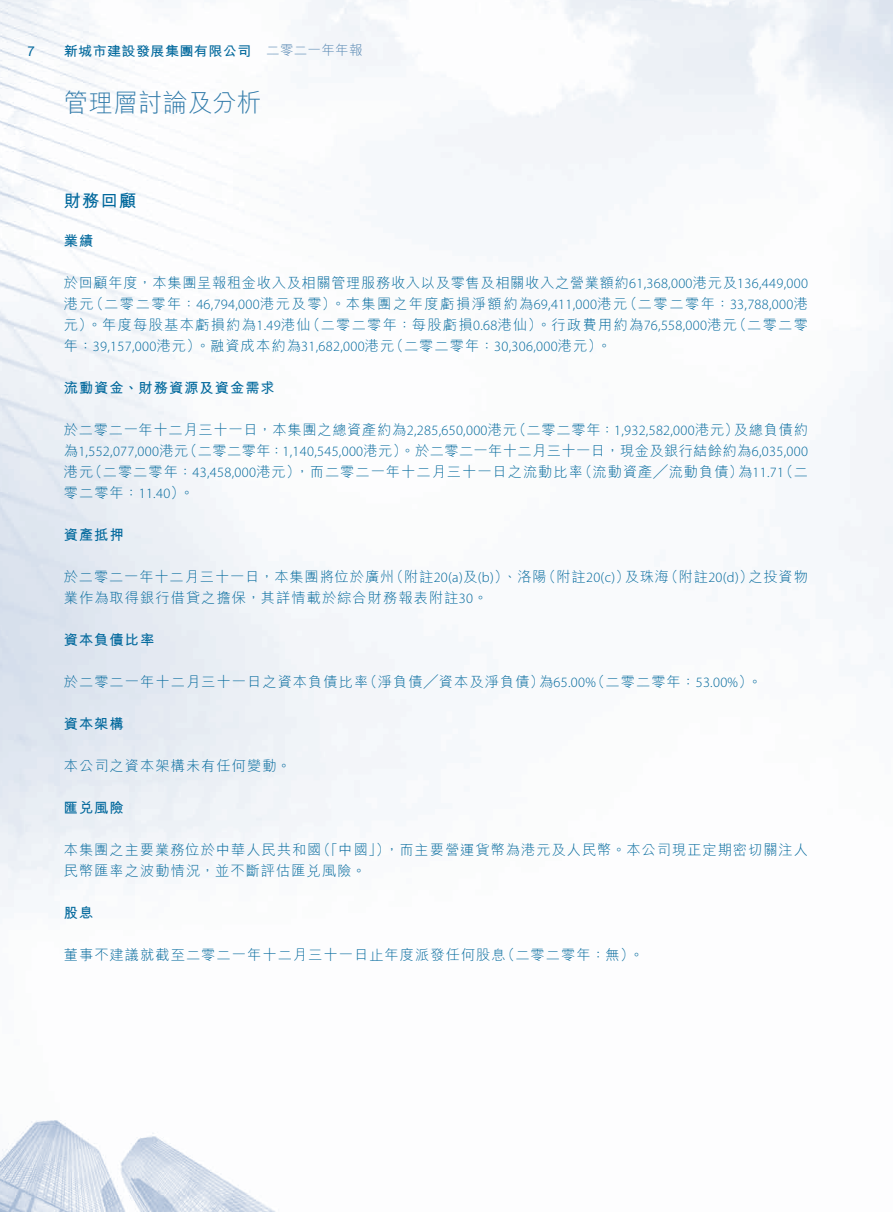
<style>
.page{position:relative;width:893px;height:1212px;background:#fff}
.page>*{position:absolute;margin:0;border:0;box-sizing:border-box;transform-origin:0 0}
.t1{font:300 25.5px "M Hei HK";color:#317baa}
.t2{font:700 17.25px "M Hei HK";color:#01689c}
.t3{font:300 14.25px/21px "M Hei HK";letter-spacing:.07em;color:#01689c}
.t4{font:300 14.25px "Myriad Pro";letter-spacing:.02em;color:#01689c}
.t5{font:300 14.25px/21px "M Hei HK";letter-spacing:.03em;color:#01689c}
.t6{font:300 14.25px "M Hei HK";letter-spacing:.045em;color:#01689c}
.t7{font:300 14.25px "M Hei HK";letter-spacing:.09em;color:#01689c}
.t8{font:300 14.25px "M Hei HK";letter-spacing:.105em;color:#01689c}
.t9{font:700 14.25px "M Hei HK";letter-spacing:.07em;color:#01689c}
.t10{font:700 13.5px "M Hei HK";letter-spacing:.02em;color:#01689c;scale:1.05 1}
.t11{font:300 13.5px "M Hei HK";letter-spacing:.02em;color:#5385b1}
.t12{font:condensed 13.5px "Arial MT Std";color:#01689c;scale:1.1 1}
.s1{font-family:"Myriad Pro"}
.s2{font-family:"M Hei HK"}
</style>
<div class="page">
<img style="left:0;top:0;width:892px;height:1212px">
<p class="t12" style="left:28px;top:43px;width:8px">7</p>
<p class="t10" style="left:64px;top:42px;width:180px">新城市建設發展集團有限公司</p>
<p class="t11" style="left:266px;top:40px;width:98px">二零二一年年報</p>
<h1 class="t1" style="left:64px;top:85px;width:199px">管理層討論及分析</h1>
<p class="t2" style="left:64px;top:188px;width:74px">財務回顧</p>
<p class="t9" style="left:64px;top:230px;width:31px">業績</p>
<p class="t6" style="left:64px;top:273px;width:746px">於回顧年度，本集團呈報租金收入及相關管理服務收入以及零售及相關收入之營業額約<span class="s1">61,368,000</span>港元及<span class="s1">136,449,000</span></p>
<p class="t4" style="left:623px;top:296px;width:186px"><span class="s2">（二零二零年：</span>33,788,000<span class="s2">港</span></p>
<p class="t8" style="left:90px;top:294px;width:539px">（二零二零年：<span class="s1">46,794,000</span>港元及零）。本集團之年度虧損淨額約為<span class="s1">69,411,000</span>港元</p>
<p class="t3" style="left:64px;top:293px;width:32px">港元</p>
<p class="t7" style="left:64px;top:315px;width:248px">元）。年度每股基本虧損約為<span class="s1">1.49</span>港仙</p>
<p class="t7" style="left:306px;top:315px;width:433px">（二零二零年：每股虧損<span class="s1">0.68</span>港仙）。行政費用約為<span class="s1">76,558,000</span>港元</p>
<p class="t3" style="left:733px;top:314px;width:77px">（二零二零</p>
<p class="t4" style="left:64px;top:338px;width:332px"><span class="s2">年：</span>39,157,000<span class="s2">港元）。融資成本約為</span>31,682,000<span class="s2">港元</span></p>
<p class="t9" style="left:64px;top:377px;width:213px">流動資金、財務資源及資金需求</p>
<p class="t3" style="left:389px;top:335px;width:214px">（二零二零年：<span class="s1">30,306,000</span>港元(</p>
<p class="t3" style="left:597px;top:335px;width:16px">。</p>
<p class="t4" style="left:512px;top:422px;width:228px"><span class="s2">（二零二零年：</span>1,932,582,000<span class="s2">港元）</span></p>
<p class="t5" style="left:183px;top:419px;width:626px;text-indent:-119px">於二零二一年十二月三十一日，本集團之總資產約為<span class="s1">2,285,650,000</span>港元<br>（二零二零年：<span class="s1">1,140,545,000</span>港元）。於二零二一年十二月三十一日，現金及銀行結餘約為<span class="s1">6,035,000</span></p>
<p class="t3" style="left:734px;top:419px;width:76px">及總負債約</p>
<p class="t4" style="left:64px;top:443px;width:126px"><span class="s2">為</span>1,552,077,000<span class="s2">港元</span></p>
<p class="t3" style="left:88px;top:461px;width:214px">（二零二零年：<span class="s1">43,458,000</span>港元）</p>
<p class="t3" style="left:64px;top:461px;width:31px">港元</p>
<p class="t3" style="left:64px;top:482px;width:123px">零二零年：<span class="s1">11.40</span>(</p>
<p class="t9" style="left:64px;top:524px;width:61px">資產抵押</p>
<p class="t3" style="left:180px;top:482px;width:16px">。</p>
<p class="t3" style="left:578px;top:461px;width:167px">（流動資產╱流動負債）</p>
<p class="t3" style="left:779px;top:461px;width:30px">（二</p>
<p class="t3" style="left:295px;top:461px;width:289px">，而二零二一年十二月三十一日之流動比率</p>
<p class="t4" style="left:738px;top:464px;width:47px"><span class="s2">為</span>11.71</p>
<p class="t3" style="left:389px;top:566px;width:159px">（附註<span class="s1">20</span> 及<span class="s1">)a( b( )</span> ）、洛陽</p>
<p class="t4" style="left:542px;top:569px;width:89px"><span class="s2">（附註</span>20 c( )<span class="s2">）</span></p>
<p class="t3" style="left:625px;top:566px;width:46px">及珠海</p>
<p class="t4" style="left:664px;top:569px;width:91px"><span class="s2">（附註</span>20 d( )<span class="s2">）</span></p>
<p class="t3" style="left:64px;top:566px;width:425px">於二零二一年十二月三十一日，本集團將位於廣州<br>業作為取得銀行借貸之擔保，其詳情載於綜合財務報表附註<span class="s1">30</span>。</p>
<p class="t9" style="left:64px;top:629px;width:92px">資本負債比率</p>
<p class="t3" style="left:748px;top:566px;width:61px">之投資物</p>
<p class="t3" style="left:363px;top:671px;width:182px">（淨負債╱資本及淨負債）</p>
<p class="t3" style="left:591px;top:671px;width:163px">（二零二零年：<span class="s1">53.00%</span>(</p>
<p class="t3" style="left:64px;top:671px;width:306px">於二零二一年十二月三十一日之資本負債比率</p>
<p class="t9" style="left:64px;top:713px;width:61px">資本架構</p>
<p class="t3" style="left:64px;top:755px;width:229px">本公司之資本架構未有任何變動。</p>
<p class="t9" style="left:64px;top:797px;width:61px">匯兌風險</p>
<p class="t4" style="left:539px;top:674px;width:58px"><span class="s2">為</span>65.00%</p>
<p class="t3" style="left:748px;top:671px;width:16px">。</p>
<p class="t3" style="left:317px;top:839px;width:75px">（「中國」）</p>
<p class="t3" style="left:64px;top:839px;width:304px">本集團之主要業務位於中華人民共和國<br>民幣匯率之波動情況，並不斷評估匯兌風險。</p>
<p class="t9" style="left:64px;top:902px;width:31px">股息</p>
<p class="t3" style="left:385px;top:839px;width:425px">，而主要營運貨幣為港元及人民幣。本公司現正定期密切關注人</p>
<p class="t3" style="left:501px;top:944px;width:135px">（二零二零年：無(</p>
<p class="t3" style="left:64px;top:944px;width:443px">董事不建議就截至二零二一年十二月三十一日止年度派發任何股息</p>
<p class="t3" style="left:629px;top:944px;width:16px">。</p>
</div>
